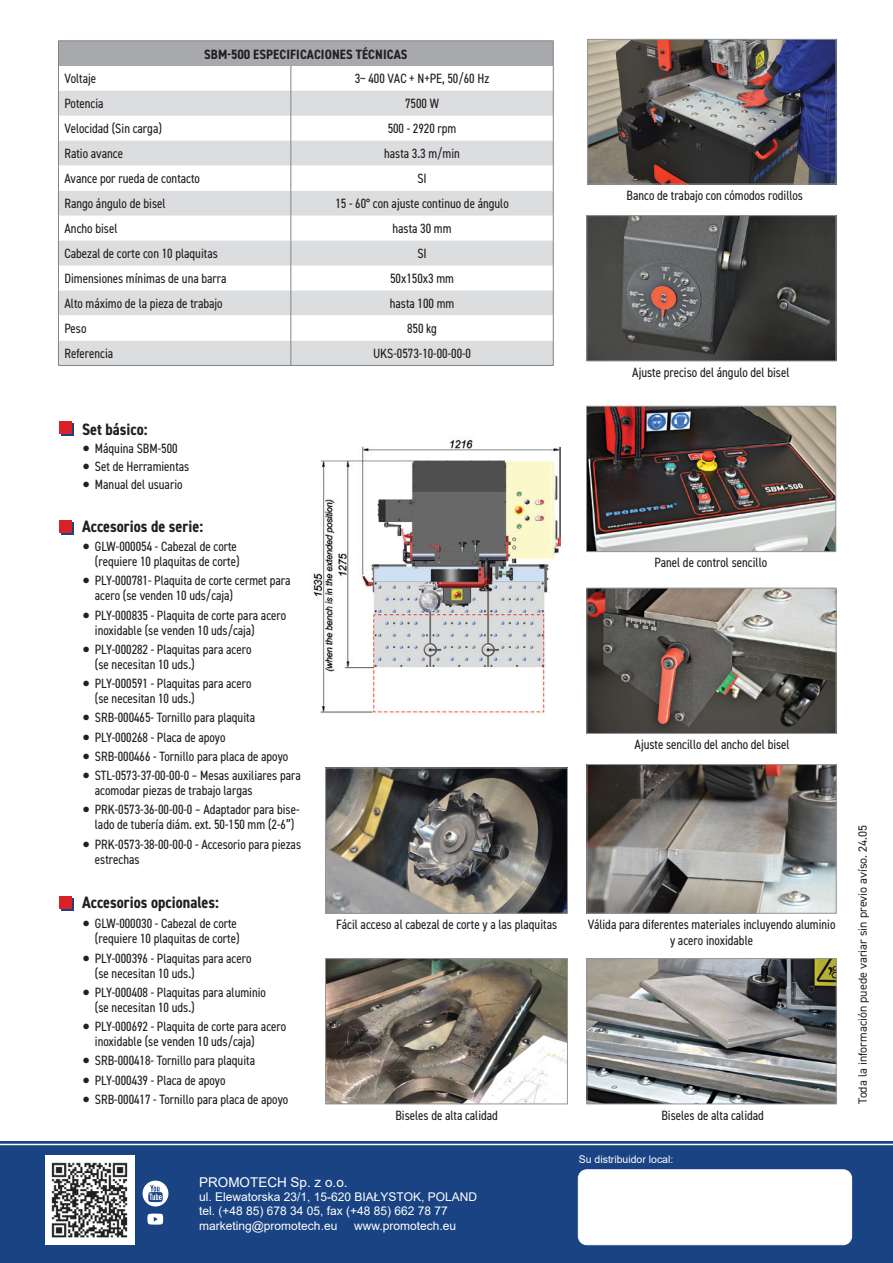
<style>
.page{position:relative;width:893px;height:1263px;background:#fff}
.page>*{position:absolute;margin:0;border:0;box-sizing:border-box;transform-origin:0 0}
.tekst_ulotka_promotech{font:700 condensed 16.5px "DIN2014";color:#231f20}
.tekst_ulotka_2{font:700 condensed 16.5px "DIN2014";color:#231f20}
.tekst_ulotka_promotech-2{font:condensed 13.5px/15px "DIN2014";color:#231f20}
.w_tabelce_tresc{font:condensed 13.5px "DIN2014";color:#231f20}
.Styl_akapitowy5{font:700 condensed 13.5px "DIN2014";letter-spacing:.01em;color:#231f20}
.t1{font:13.5px "Arial";color:#fff}
.t2{font:12px "Arial";color:#fff}
.t3{font:12px "DIN2014";color:#231f20}
.t4{font:10.5px "Arial";color:#fff}
.s1{font-family:"Minion Pro";font-stretch:normal;font-size:21px}
</style>
<div class="page">
<div style="left:58px;top:41px;width:495px;height:25px;background:#a8a9ad"></div>
<svg style="left:59px;top:91px;width:494px;height:274px;fill:#dcdddf"></svg>
<svg style="left:59px;top:166px;width:494px;height:174px"></svg>
<hr style="left:58px;top:40px;width:233px;height:1px;background:#808285">
<hr style="left:291px;top:40px;width:263px;height:1px;background:#808285">
<svg style="left:58px;top:41px;width:1px;height:324px"></svg>
<svg style="left:290px;top:66px;width:1px;height:299px"></svg>
<svg style="left:553px;top:41px;width:1px;height:324px"></svg>
<hr style="left:58px;top:365px;width:233px;height:1px;background:#808285">
<hr style="left:291px;top:365px;width:263px;height:1px;background:#808285">
<div style="left:61px;top:423px;width:13px;height:13px;background:#1a4383"></div>
<div style="left:59px;top:421px;width:13px;height:13px;background:#da2128"></div>
<div style="left:61px;top:522px;width:13px;height:12px;background:#1a4383"></div>
<div style="left:59px;top:520px;width:13px;height:13px;background:#da2128"></div>
<div style="left:61px;top:898px;width:13px;height:12px;background:#1a4383"></div>
<div style="left:59px;top:896px;width:13px;height:13px;background:#da2128"></div>
<img style="left:327px;top:769px;width:239px;height:143px">
<div style="left:325px;top:767px;width:243px;height:147px;border:1px solid #939598"></div>
<img style="left:589px;top:960px;width:246px;height:142px">
<div style="left:587px;top:958px;width:250px;height:146px;border:1px solid #939598"></div>
<img style="left:327px;top:960px;width:239px;height:142px">
<div style="left:325px;top:958px;width:243px;height:146px;border:1px solid #939598"></div>
<img style="left:588px;top:408px;width:246px;height:142px">
<div style="left:586px;top:406px;width:250px;height:146px;border:1px solid #939598"></div>
<img style="left:588px;top:590px;width:246px;height:142px">
<div style="left:586px;top:588px;width:250px;height:146px;border:1px solid #939598"></div>
<img style="left:588px;top:217px;width:246px;height:142px">
<div style="left:586px;top:215px;width:250px;height:146px;border:1px solid #939598"></div>
<img style="left:589px;top:766px;width:245px;height:145px">
<div style="left:587px;top:764px;width:249px;height:149px;border:1px solid #939598"></div>
<img style="left:590px;top:41px;width:244px;height:141px">
<div style="left:588px;top:39px;width:248px;height:145px;border:1px solid #939598"></div>
<img style="left:313px;top:439px;width:248px;height:274px">
<div style="left:0;top:1141px;width:893px;height:122px;background:#1a4383"></div>
<img style="left:45px;top:1155px;width:90px;height:90px">
<div style="left:578px;top:1170px;width:274px;height:75px;background:#fff;border-radius:9px"></div>
<div style="left:578px;top:1169px;width:274px;height:76px;border:1px solid #fff;border-radius:9px"></div>
<svg style="left:143px;top:1180px;width:25px;height:26px"></svg>
<svg style="left:147px;top:1213px;width:16px;height:11px"></svg>
<hr style="left:0;top:1144px;width:893px;height:1px;background:#fff">
<p class="Styl_akapitowy5" style="left:204px;top:45px;width:205px">SBM-500 ESPECIFICACIONES TÉCNICAS</p>
<p class="w_tabelce_tresc" style="left:64px;top:70px;width:33px">Voltaje</p>
<p class="w_tabelce_tresc" style="left:355px;top:70px;width:136px">3~ 400 VAC + N+PE, 50/60 Hz</p>
<p class="w_tabelce_tresc" style="left:64px;top:95px;width:41px">Potencia</p>
<p class="w_tabelce_tresc" style="left:405px;top:95px;width:35px">7500 W</p>
<p class="w_tabelce_tresc" style="left:64px;top:120px;width:99px">Velocidad (Sin carga)</p>
<p class="w_tabelce_tresc" style="left:388px;top:120px;width:70px">500 - 2920 rpm</p>
<p class="w_tabelce_tresc" style="left:64px;top:145px;width:60px">Ratio avance</p>
<p class="w_tabelce_tresc" style="left:384px;top:145px;width:77px">hasta 3.3 m/min</p>
<p class="w_tabelce_tresc" style="left:64px;top:170px;width:137px">Avance por rueda de contacto</p>
<p class="w_tabelce_tresc" style="left:417px;top:170px;width:11px">SI</p>
<p class="w_tabelce_tresc" style="left:64px;top:195px;width:103px">Rango ángulo de bisel</p>
<p class="w_tabelce_tresc" style="left:335px;top:195px;width:175px">15 - 60° con ajuste continuo de ángulo</p>
<p class="w_tabelce_tresc" style="left:64px;top:220px;width:54px">Ancho bisel</p>
<p class="w_tabelce_tresc" style="left:392px;top:220px;width:61px">hasta 30 mm</p>
<p class="w_tabelce_tresc" style="left:64px;top:245px;width:155px">Cabezal de corte con 10 plaquitas</p>
<p class="w_tabelce_tresc" style="left:417px;top:245px;width:11px">SI</p>
<p class="w_tabelce_tresc" style="left:64px;top:270px;width:164px">Dimensiones mínimas de una barra</p>
<p class="w_tabelce_tresc" style="left:390px;top:270px;width:65px">50x150x3 mm</p>
<p class="w_tabelce_tresc" style="left:64px;top:295px;width:160px">Alto máximo de la pieza de trabajo</p>
<p class="w_tabelce_tresc" style="left:390px;top:295px;width:66px">hasta 100 mm</p>
<p class="w_tabelce_tresc" style="left:64px;top:320px;width:23px">Peso</p>
<p class="w_tabelce_tresc" style="left:407px;top:320px;width:31px">850 kg</p>
<p class="w_tabelce_tresc" style="left:64px;top:345px;width:50px">Referencia</p>
<p class="w_tabelce_tresc" style="left:373px;top:345px;width:100px">UKS-0573-10-00-00-0</p>
<p class="tekst_ulotka_2" style="left:82px;top:419px;width:67px">Set básico:</p>
<p class="tekst_ulotka_promotech-2" style="left:82px;top:441px;width:97px"><span class="s1">•</span> Máquina SBM-500</p>
<p class="tekst_ulotka_promotech-2" style="left:82px;top:459px;width:109px"><span class="s1">•</span> Set de Herramientas</p>
<p class="tekst_ulotka_promotech-2" style="left:82px;top:477px;width:102px"><span class="s1">•</span> Manual del usuario</p>
<p class="tekst_ulotka_promotech" style="left:82px;top:515px;width:123px">Accesorios de serie:</p>
<p class="tekst_ulotka_promotech-2" style="left:82px;top:538px;width:159px;text-align:right"><span class="s1">•</span> GLW-000054 - Cabezal de corte (requiere 10 plaquitas de corte)</p>
<p class="tekst_ulotka_promotech-2" style="left:95px;top:573px;width:197px;text-indent:-13px"><span class="s1">•</span> PLY-000781- Plaquita de corte cermet para acero (se venden 10 uds/caja)</p>
<p class="tekst_ulotka_promotech-2" style="left:95px;top:607px;width:193px;text-indent:-13px"><span class="s1">•</span> PLY-000835 - Plaquita de corte para acero inoxidable (se venden 10 uds/caja)</p>
<p class="tekst_ulotka_promotech-2" style="left:95px;top:641px;width:158px;text-indent:-13px"><span class="s1">•</span> PLY-000282 - Plaquitas para acero (se necesitan 10 uds.)</p>
<p class="tekst_ulotka_promotech-2" style="left:95px;top:675px;width:158px;text-indent:-13px"><span class="s1">•</span> PLY-000591 - Plaquitas para acero (se necesitan 10 uds.)</p>
<p class="tekst_ulotka_promotech-2" style="left:82px;top:710px;width:174px"><span class="s1">•</span> SRB-000465- Tornillo para plaquita</p>
<p class="tekst_ulotka_promotech-2" style="left:82px;top:729px;width:145px"><span class="s1">•</span> PLY-000268 - Placa de apoyo</p>
<p class="tekst_ulotka_promotech-2" style="left:82px;top:748px;width:208px"><span class="s1">•</span> SRB-000466 - Tornillo para placa de apoyo</p>
<p class="tekst_ulotka_promotech-2" style="left:95px;top:767px;width:207px;text-indent:-13px"><span class="s1">•</span> STL-0573-37-00-00-0 – Mesas auxiliares para acomodar piezas de trabajo largas</p>
<p class="tekst_ulotka_promotech-2" style="left:82px;top:802px;width:219px;text-align:center"><span class="s1">•</span> PRK-0573-36-00-00-0 – Adaptador para bise&shy;lado de tubería diám. ext. 50-150 mm (2-6”)</p>
<p class="tekst_ulotka_promotech-2" style="left:95px;top:836px;width:208px;text-indent:-13px"><span class="s1">•</span> PRK-0573-38-00-00-0 - Accesorio para piezas estrechas</p>
<p class="tekst_ulotka_promotech" style="left:82px;top:891px;width:138px">Accesorios opcionales:</p>
<p class="tekst_ulotka_promotech-2" style="left:82px;top:916px;width:159px;text-align:right"><span class="s1">•</span> GLW-000030 - Cabezal de corte (requiere 10 plaquitas de corte)</p>
<p class="tekst_ulotka_promotech-2" style="left:95px;top:950px;width:158px;text-indent:-13px"><span class="s1">•</span> PLY-000396 - Plaquitas para acero (se necesitan 10 uds.)</p>
<p class="tekst_ulotka_promotech-2" style="left:95px;top:984px;width:173px;text-indent:-13px"><span class="s1">•</span> PLY-000408 - Plaquitas para aluminio (se necesitan 10 uds.)</p>
<p class="tekst_ulotka_promotech-2" style="left:95px;top:1018px;width:193px;text-indent:-13px"><span class="s1">•</span> PLY-000692 - Plaquita de corte para acero inoxidable (se venden 10 uds/caja)</p>
<p class="tekst_ulotka_promotech-2" style="left:82px;top:1053px;width:174px"><span class="s1">•</span> SRB-000418- Tornillo para plaquita</p>
<p class="tekst_ulotka_promotech-2" style="left:82px;top:1072px;width:145px"><span class="s1">•</span> PLY-000439 - Placa de apoyo</p>
<p class="tekst_ulotka_promotech-2" style="left:82px;top:1091px;width:208px"><span class="s1">•</span> SRB-000417 - Tornillo para placa de apoyo</p>
<p class="tekst_ulotka_promotech-2" style="left:336px;top:916px;width:222px">Fácil acceso al cabezal de corte y a las plaquitas</p>
<p class="tekst_ulotka_promotech-2" style="left:626px;top:187px;width:178px">Banco de trabajo con cómodos rodillos</p>
<p class="tekst_ulotka_promotech-2" style="left:632px;top:364px;width:159px">Ajuste preciso del ángulo del bisel</p>
<p class="tekst_ulotka_promotech-2" style="left:654px;top:555px;width:114px">Panel de control sencillo</p>
<p class="tekst_ulotka_promotech-2" style="left:635px;top:737px;width:157px">Ajuste sencillo del ancho del bisel</p>
<p class="tekst_ulotka_promotech-2" style="left:588px;top:916px;width:249px;line-height:16.2px;text-align:center">Válida para diferentes materiales incluyendo aluminio y acero inoxidable</p>
<p class="tekst_ulotka_promotech-2" style="left:395px;top:1107px;width:104px">Biseles de alta calidad</p>
<p class="tekst_ulotka_promotech-2" style="left:661px;top:1107px;width:104px">Biseles de alta calidad</p>
<p class="t1" style="left:199px;top:1172px;width:150px">PROMOTECH Sp. z o.o.</p>
<p class="t2" style="left:199px;top:1188px;width:279px">ul. Elewatorska 23/1, 15-620 BIAŁYSTOK, POLAND</p>
<p class="t2" style="left:199px;top:1203px;width:250px">tel. (+48 85) 678 34 05, fax (+48 85) 662 78 77</p>
<p class="t2" style="left:199px;top:1217px;width:140px">marketing@promotech.eu</p>
<p class="t2" style="left:354px;top:1217px;width:104px">www.promotech.eu</p>
<p class="t4" style="left:579px;top:1152px;width:96px">Su distribuidor local:</p>
<p class="t3" style="left:855px;top:1104px;width:280px;rotate:-90deg">Toda la información puede variar sin previo avíso. 24.05</p>
</div>
